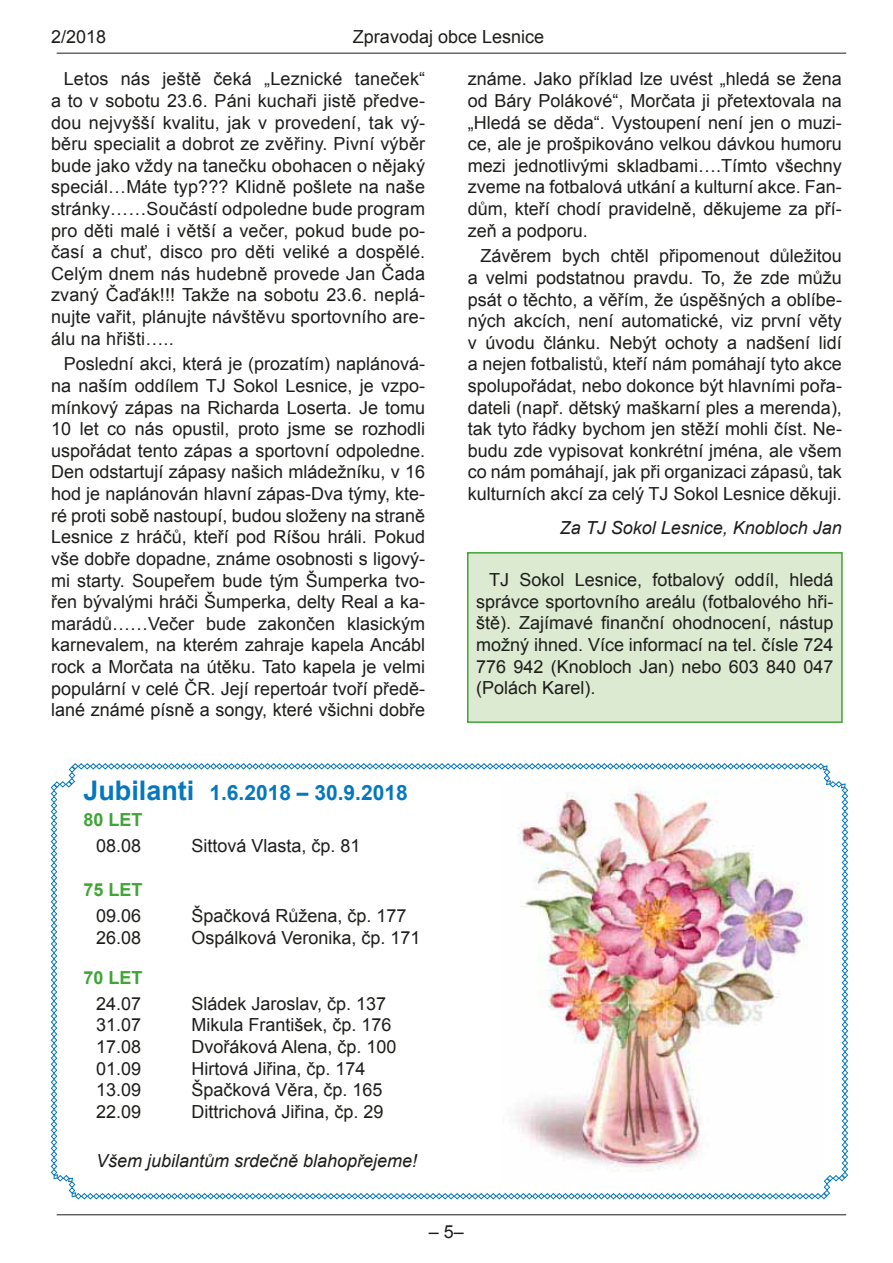
<style>
.page{position:relative;width:893px;height:1263px;background:#fff}
.page>*{position:absolute;margin:0;border:0;box-sizing:border-box;transform-origin:0 0}
.t1{font:700 21px "Arial";color:#0578bd}
.t2{font:18px/21.6px "Arial";color:#1d1d1b;text-align:justify}
.t3{font:italic 18px "Arial";color:#1d1d1b}
.t4{font:700 18px "Arial";color:#3fa535}
.s1{font-size:27px}
</style>
<div class="page">
<hr style="left:57px;top:53px;width:789px;height:1px;background:#1d1d1b">
<hr style="left:57px;top:1214px;width:789px;height:1px;background:#1d1d1b">
<div style="left:467px;top:552px;width:376px;height:171px;background:#ddead2;border:2px solid #3fa535"></div>
<svg style="left:51px;top:763px;width:797px;height:436px"></svg>
<img style="left:502px;top:780px;width:321px;height:402px">
<p class="t2" style="left:51px;top:26px;width:57px">2/2018</p>
<p class="t2" style="left:353px;top:26px;width:193px">Zpravodaj obce Lesnice</p>
<p class="t2" style="left:51px;top:68px;width:376px;text-indent:13px">Letos nás ještě čeká „Leznické taneček“ a to v sobotu 23.6. Páni kuchaři jistě předve&shy;dou nejvyšší kvalitu, jak v provedení, tak vý&shy;běru specialit a dobrot ze zvěřiny. Pivní výběr bude jako vždy na tanečku obohacen o nějaký speciál…Máte typ??? Klidně pošlete na naše stránky……Součástí odpoledne bude program pro děti malé i větší a večer, pokud bude po&shy;časí a chuť, disco pro děti veliké a dospělé.<br>Celým dnem nás hudebně provede Jan Čada zvaný Čaďák!!! Takže na sobotu 23.6. neplá&shy;nujte vařit, plánujte návštěvu sportovního are&shy;álu na hřišti…..</p>
<p class="t2" style="left:51px;top:354px;width:376px;text-indent:13px">Poslední akci, která je (prozatím) naplánová&shy;na naším oddílem TJ Sokol Lesnice, je vzpo&shy;mínkový zápas na Richarda Loserta. Je tomu 10 let co nás opustil, proto jsme se rozhodli uspořádat tento zápas a sportovní odpoledne.<br>Den odstartují zápasy našich mládežníku, v 16 hod je naplánován hlavní zápas-Dva týmy, kte&shy;ré proti sobě nastoupí, budou složeny na straně Lesnice z hráčů, kteří pod Ríšou hráli. Pokud vše dobře dopadne, známe osobnosti s ligový&shy;mi starty. Soupeřem bude tým Šumperka tvo&shy;řen bývalými hráči Šumperka, delty Real a ka&shy;marádů……Večer bude zakončen klasickým karnevalem, na kterém zahraje kapela Ancábl rock a Morčata na útěku. Tato kapela je velmi populární v celé ČR. Její repertoár tvoří předě&shy;lané známé písně a songy, které všichni dobře</p>
<p class="t1" style="left:83px;top:779px;width:326px"><span class="s1">Jubilanti</span> 1.6.2018 – 30.9.2018</p>
<p class="t4" style="left:83px;top:807px;width:37px">80 let</p>
<p class="t2" style="left:96px;top:835px;width:47px">08.08</p>
<p class="t2" style="left:191px;top:835px;width:171px">Sittová Vlasta, čp. 81</p>
<p class="t4" style="left:83px;top:878px;width:37px">75 let</p>
<p class="t2" style="left:96px;top:905px;width:47px">09.06</p>
<p class="t2" style="left:191px;top:905px;width:217px">Špačková Růžena, čp. 177</p>
<p class="t2" style="left:96px;top:927px;width:47px">26.08</p>
<p class="t2" style="left:191px;top:927px;width:231px">Ospálková Veronika, čp. 171</p>
<p class="t4" style="left:83px;top:965px;width:37px">70 let</p>
<p class="t2" style="left:96px;top:993px;width:47px">24.07</p>
<p class="t2" style="left:191px;top:993px;width:196px">Sládek Jaroslav, čp. 137</p>
<p class="t2" style="left:96px;top:1014px;width:47px">31.07</p>
<p class="t2" style="left:191px;top:1014px;width:202px">Mikula František, čp. 176</p>
<p class="t2" style="left:96px;top:1036px;width:47px">17.08</p>
<p class="t2" style="left:191px;top:1036px;width:207px">Dvořáková Alena, čp. 100</p>
<p class="t2" style="left:96px;top:1058px;width:47px">01.09</p>
<p class="t2" style="left:191px;top:1058px;width:176px">Hirtová Jiřina, čp. 174</p>
<p class="t2" style="left:96px;top:1079px;width:47px">13.09</p>
<p class="t2" style="left:191px;top:1079px;width:193px">Špačková Věra, čp. 165</p>
<p class="t2" style="left:96px;top:1101px;width:47px">22.09</p>
<p class="t2" style="left:191px;top:1101px;width:194px">Dittrichová Jiřina, čp. 29</p>
<p class="t3" style="left:96px;top:1149px;width:323px">Všem jubilantům srdečně blahopřejeme!</p>
<p class="t2" style="left:468px;top:68px;width:376px">známe. Jako příklad lze uvést „hledá se žena od Báry Polákové“, Morčata ji přetextovala na „Hledá se děda“. Vystoupení není jen o muzi&shy;ce, ale je prošpikováno velkou dávkou humoru mezi jednotlivými skladbami….Tímto všechny zveme na fotbalová utkání a kulturní akce. Fan&shy;dům, kteří chodí pravidelně, děkujeme za pří&shy;zeň a podporu.</p>
<p class="t2" style="left:468px;top:246px;width:376px;text-indent:13px">Závěrem bych chtěl připomenout důležitou a velmi podstatnou pravdu. To, že zde můžu psát o těchto, a věřím, že úspěšných a oblíbe&shy;ných akcích, není automatické, viz první věty v úvodu článku. Nebýt ochoty a nadšení lidí a nejen fotbalistů, kteří nám pomáhají tyto akce spolupořádat, nebo dokonce být hlavními pořa&shy;dateli (např. dětský maškarní ples a merenda), tak tyto řádky bychom jen stěží mohli číst. Ne&shy;budu zde vypisovat konkrétní jména, ale všem co nám pomáhají, jak při organizaci zápasů, tak kulturních akcí za celý TJ Sokol Lesnice děkuji.</p>
<p class="t3" style="left:560px;top:516px;width:284px">Za TJ Sokol Lesnice, Knobloch Jan</p>
<p class="t2" style="left:476px;top:569px;width:359px;text-indent:13px">TJ Sokol Lesnice, fotbalový oddíl, hledá správce sportovního areálu (fotbalového hři&shy;ště). Zajímavé finanční ohodnocení, nástup možný ihned. Více informací na tel. čísle 724<br>776 942 (Knobloch Jan) nebo 603 840 047 (Polách Karel).</p>
<p class="t2" style="left:429px;top:1221px;width:37px">– 5–</p>
</div>
